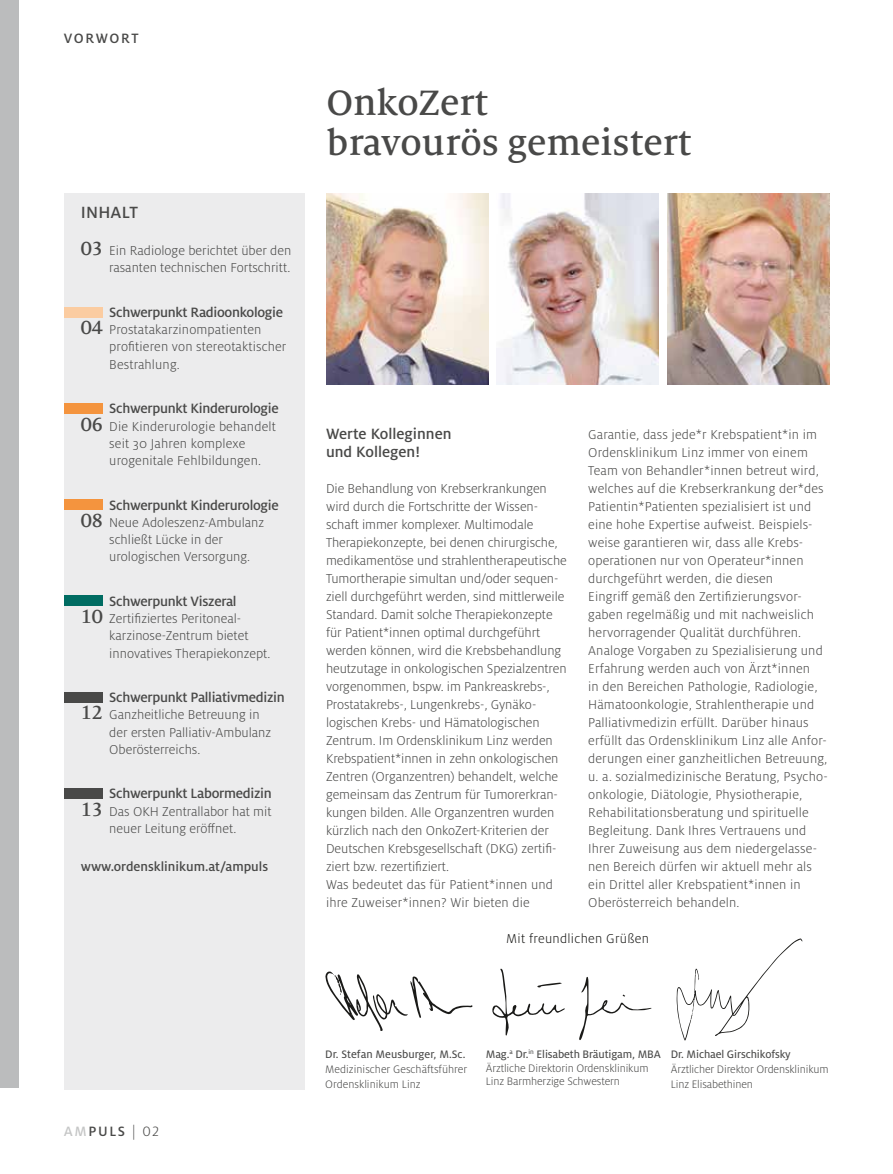
<style>
.page{position:relative;width:893px;height:1174px;background:#fff}
.page>*{position:absolute;margin:0;border:0;box-sizing:border-box;transform-origin:0 0}
.t1{font:500 39px/40.5px "Milo Serif Pro";color:#494948}
.t2{font:500 18px "Milo OT";letter-spacing:.01em;color:#494948}
.t3{font:500 16.5px/18px "Milo OT";color:#494948}
.t4{font:500 15px "Milo OT";letter-spacing:-.02em;color:#494948}
.t5{font:500 15px "Milo OT";letter-spacing:.105em;color:#494948}
.t6{font:300 14.25px/18px "Milo OT";color:#494948}
.t7{font:500 14.25px "Milo OT";color:#494948}
.t8{font:300 14.25px "Milo OT";letter-spacing:.02em;color:#1a1a18}
.t9{font:300 12px/15px "Milo OT";letter-spacing:-.01em;color:#494948}
.t10{font:12px "Milo OT Text";letter-spacing:-.01em;color:#494948}
.s1{font-family:"Milo Serif Pro";font-weight:500;font-size:21px}
.s2{color:#c5c6c6}
.s3{font-weight:300}
</style>
<div class="page">
<img style="left:326px;top:193px;width:162px;height:192px">
<img style="left:497px;top:193px;width:162px;height:192px">
<img style="left:667px;top:193px;width:162px;height:192px">
<div style="left:0;top:0;width:18px;height:1087px;background:#bbbcbd"></div>
<div style="left:64px;top:193px;width:241px;height:897px;background:#ececed"></div>
<div style="left:64px;top:307px;width:38px;height:10px;background:#fbcca1"></div>
<div style="left:64px;top:403px;width:38px;height:10px;background:#f4943e"></div>
<div style="left:64px;top:499px;width:38px;height:11px;background:#f4943e"></div>
<div style="left:64px;top:596px;width:38px;height:10px;background:#006c62"></div>
<div style="left:64px;top:692px;width:38px;height:10px;background:#494948"></div>
<div style="left:64px;top:788px;width:38px;height:10px;background:#494948"></div>
<svg style="left:325px;top:971px;width:147px;height:60px"></svg>
<svg style="left:677px;top:938px;width:125px;height:102px"></svg>
<svg style="left:492px;top:968px;width:73px;height:67px"></svg>
<svg style="left:579px;top:976px;width:72px;height:64px"></svg>
<p class="t5" style="left:64px;top:30px;width:76px">VORWORT</p>
<p class="t2" style="left:81px;top:202px;width:59px">INHALT</p>
<p class="t6" style="left:81px;top:242px;width:212px;line-height:17.2px;text-align:right"><span class="s1">03</span> Ein Radiologe berichtet über den rasanten technischen Fortschritt.</p>
<p class="t4" style="left:109px;top:304px;width:175px">Schwerpunkt Radioonkologie</p>
<p class="t6" style="left:109px;top:321px;width:179px;line-height:17.2px;text-indent:-29px"><span class="s1">04</span> Prostatakarzinompatienten profitieren von stereotaktischer<br>Bestrahlung.</p>
<p class="t4" style="left:109px;top:400px;width:171px">Schwerpunkt Kinderurologie</p>
<p class="t6" style="left:109px;top:417px;width:168px;line-height:17.2px;text-indent:-29px"><span class="s1">06</span> Die Kinderurologie behandelt seit 30 Jahren komplexe urogenitale Fehlbildungen.</p>
<p class="t4" style="left:109px;top:496px;width:171px">Schwerpunkt Kinderurologie</p>
<p class="t6" style="left:109px;top:514px;width:156px;line-height:17.2px;text-indent:-29px"><span class="s1">08</span> Neue Adoleszenz-Ambulanz schließt Lücke in der urologischen Versorgung.</p>
<p class="t4" style="left:109px;top:593px;width:129px">Schwerpunkt Viszeral</p>
<p class="t6" style="left:109px;top:610px;width:163px;line-height:17.2px;text-indent:-29px"><span class="s1">10</span> Zertifiziertes Peritoneal&shy;karzinose-Zentrum bietet innovatives Therapiekonzept.</p>
<p class="t4" style="left:109px;top:689px;width:177px">Schwerpunkt Palliativmedizin</p>
<p class="t6" style="left:109px;top:706px;width:163px;line-height:17.2px;text-indent:-28px"><span class="s1">12</span> Ganzheitliche Betreuung in der ersten Palliativ-Ambulanz<br>Oberösterreichs.</p>
<p class="t4" style="left:109px;top:785px;width:164px">Schwerpunkt Labormedizin</p>
<p class="t6" style="left:81px;top:802px;width:192px;line-height:17.2px;text-align:center"><span class="s1">13</span> Das OKH Zentrallabor hat mit neuer Leitung eröffnet.</p>
<p class="t7" style="left:81px;top:859px;width:189px">www.ordensklinikum.at/ampuls</p>
<h1 class="t1" style="left:327px;top:82px;width:366px">OnkoZert<br>bravourös gemeistert</h1>
<p class="t3" style="left:326px;top:424px;width:127px">Werte Kolleginnen und Kollegen!</p>
<p class="t6" style="left:326px;top:479px;width:242px">Die Behandlung von Krebserkrankungen wird durch die Fortschritte der Wissen&shy;schaft immer komplexer. Multimodale Therapiekonzepte, bei denen chirurgische, medikamentöse und strahlentherapeutische Tumortherapie simultan und/oder sequen&shy;ziell durchgeführt werden, sind mittlerweile Standard. Damit solche Therapiekonzepte für Patient*innen optimal durchgeführt werden können, wird die Krebsbehandlung heutzutage in onkologischen Spezialzentren vorgenommen, bspw. im Pankreaskrebs-, Prostatakrebs-, Lungenkrebs-, Gynäko&shy;logischen Krebs- und Hämatologischen Zentrum. Im Ordensklinikum Linz werden Krebspatient*innen in zehn onkologischen Zentren (Organzentren) behandelt, welche gemeinsam das Zentrum für Tumorerkran&shy;kungen bilden. Alle Organzentren wurden kürzlich nach den OnkoZert-Kriterien der Deutschen Krebsgesellschaft (DKG) zertifi&shy;ziert bzw. rezertifiziert.<br>Was bedeutet das für Patient*innen und ihre Zuweiser*innen? Wir bieten die</p>
<p class="t6" style="left:588px;top:425px;width:241px">Garantie, dass jede*r Krebspatient*in im Ordensklinikum Linz immer von einem Team von Behandler*innen betreut wird, welches auf die Krebserkrankung der*des Patientin*Patienten spezialisiert ist und eine hohe Expertise aufweist. Beispiels&shy;weise garantieren wir, dass alle Krebs&shy;operationen nur von Operateur*innen durchgeführt werden, die diesen<br>Eingriff gemäß den Zertifizierungsvor&shy;gaben regelmäßig und mit nachweislich hervorragender Qualität durchführen.<br>Analoge Vorgaben zu Spezialisierung und Erfahrung werden auch von Ärzt*innen<br>in den Bereichen Pathologie, Radiologie, Hämatoonkologie, Strahlentherapie und Palliativmedizin erfüllt. Darüber hinaus erfüllt das Ordensklinikum Linz alle Anfor&shy;derungen einer ganzheitlichen Betreuung, u. a. sozialmedizinische Beratung, Psycho&shy;onkologie, Diätologie, Physiotherapie, Rehabilitationsberatung und spirituelle Begleitung. Dank Ihres Vertrauens und Ihrer Zuweisung aus dem niedergelasse&shy;nen Bereich dürfen wir aktuell mehr als ein Drittel aller Krebspatient*innen in Oberösterreich behandeln.</p>
<p class="t8" style="left:506px;top:930px;width:144px">Mit freundlichen Grüßen</p>
<p class="t4" style="left:64px;top:1122px;width:97px"><span class="s2">AM</span>PULS <span class="s3">| 02</span></p>
<p class="t10" style="left:325px;top:1048px;width:142px">Dr. Stefan Meusburger, M.Sc.</p>
<p class="t9" style="left:325px;top:1062px;width:144px">Medizinischer Geschäftsführer<br>Ordensklinikum Linz</p>
<p class="t10" style="left:486px;top:1048px;width:177px">Mag.<sup>a</sup> Dr.<sup>in</sup> Elisabeth Bräutigam, MBA</p>
<p class="t9" style="left:486px;top:1061px;width:164px;line-height:13.5px">Ärztliche Direktorin Ordensklinikum<br>Linz Barmherzige Schwestern</p>
<p class="t10" style="left:671px;top:1048px;width:121px">Dr. Michael Girschikofsky</p>
<p class="t9" style="left:671px;top:1062px;width:159px">Ärztlicher Direktor Ordensklinikum<br>Linz Elisabethinen</p>
</div>
